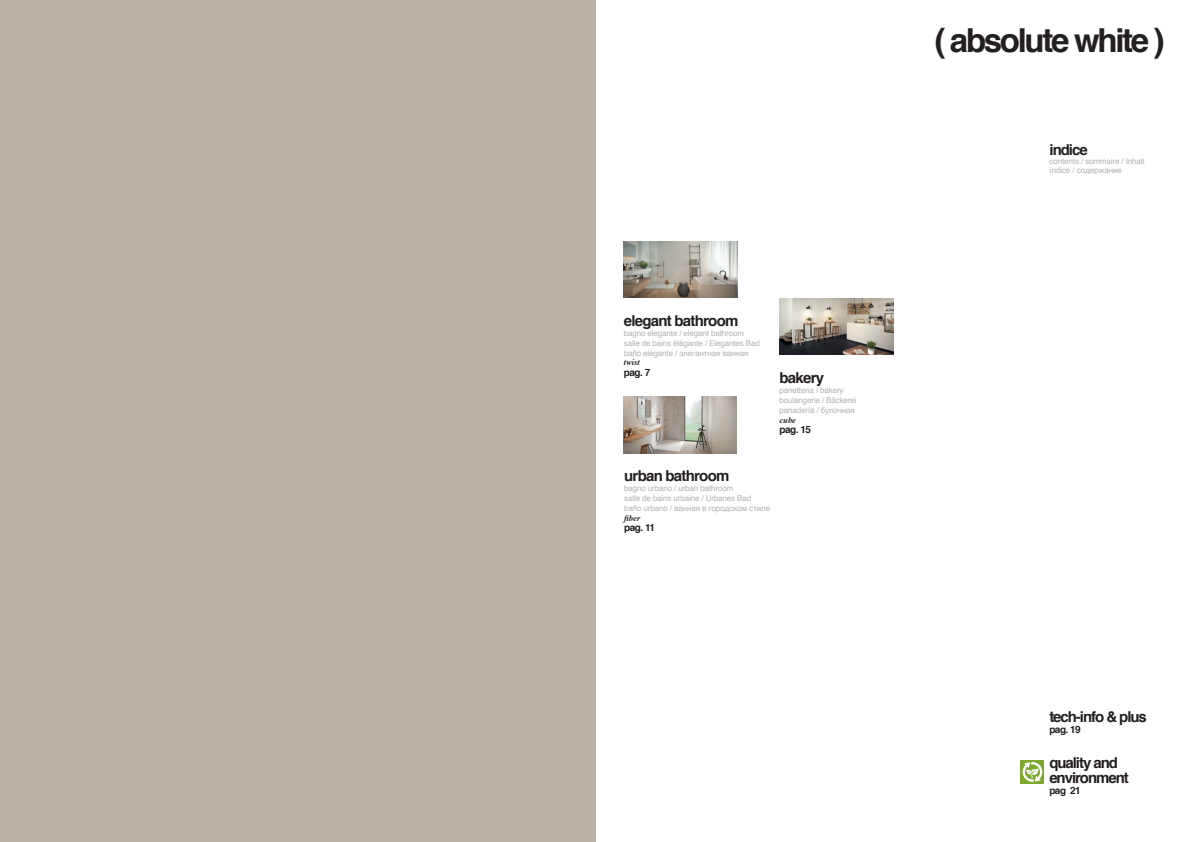
<style>
.page{position:relative;width:1191px;height:842px;background:#fff}
.page>*{position:absolute;margin:0;border:0;box-sizing:border-box;transform-origin:0 0}
.t1{font:700 33px "Helvetica";letter-spacing:-.07em;color:#231f20}
.t2{font:700 15px/14.7px "Helvetica";letter-spacing:-.07em;color:#231f20}
.t3{font:700 15px "Helvetica";letter-spacing:-.05em;color:#231f20}
.t4{font:700 10px "Helvetica";letter-spacing:-.05em;color:#231f20}
.t5{font:italic 700 8.5px "Times";color:#231f20}
.t6{font:8px/10px "Helvetica";letter-spacing:-.015em;color:#b2b3b7}
</style>
<div class="page">
<img style="left:779px;top:298px;width:114px;height:57px">
<img style="left:623px;top:397px;width:114px;height:56px">
<img style="left:624px;top:241px;width:113px;height:57px">
<div style="left:1020px;top:760px;width:24px;height:23px;background:#7da830"></div>
<svg style="left:1022px;top:762px;width:20px;height:20px"></svg>
<div style="left:0;top:0;width:595px;height:842px;background:#bab1a6"></div>
<h2 class="t3" style="left:624px;top:308px;width:116px">elegant bathroom</h2>
<p class="t6" style="left:624px;top:328px;width:137px">bagno elegante / elegant bathroom salle de bains élégante / Elegantes Bad baño elegante / элегантная ванная</p>
<p class="t5" style="left:624px;top:354px;width:18px">twist</p>
<p class="t4" style="left:624px;top:364px;width:28px">pag. 7</p>
<h2 class="t2" style="left:779px;top:371px;width:46px">bakery</h2>
<p class="t6" style="left:779px;top:385px;width:79px">panetteria / bakery boulangerie / Bäckerei panadería / булочная</p>
<p class="t5" style="left:779px;top:412px;width:18px">cube</p>
<p class="t4" style="left:779px;top:421px;width:33px">pag. 15</p>
<h2 class="t3" style="left:624px;top:464px;width:107px">urban bathroom</h2>
<p class="t6" style="left:624px;top:484px;width:148px">bagno urbano / urban bathroom<br>salle de bains urbaine / Urbanes Bad baño urbano / ванная в городском стиле</p>
<p class="t5" style="left:624px;top:510px;width:18px">fiber</p>
<p class="t4" style="left:624px;top:519px;width:32px">pag. 11</p>
<h1 class="t1" style="left:934px;top:13px;width:232px">( absolute white )</h1>
<h2 class="t2" style="left:1049px;top:143px;width:40px">indice</h2>
<p class="t6" style="left:1049px;top:157px;width:97px;line-height:9px">contents / sommaire / Inhalt índice / содержание</p>
<h2 class="t2" style="left:1049px;top:710px;width:99px">tech-info &amp; plus</h2>
<p class="t4" style="left:1049px;top:721px;width:33px">pag. 19</p>
<h2 class="t2" style="left:1049px;top:756px;width:81px">quality and environment</h2>
<p class="t4" style="left:1049px;top:782px;width:33px">pag 21</p>
</div>
